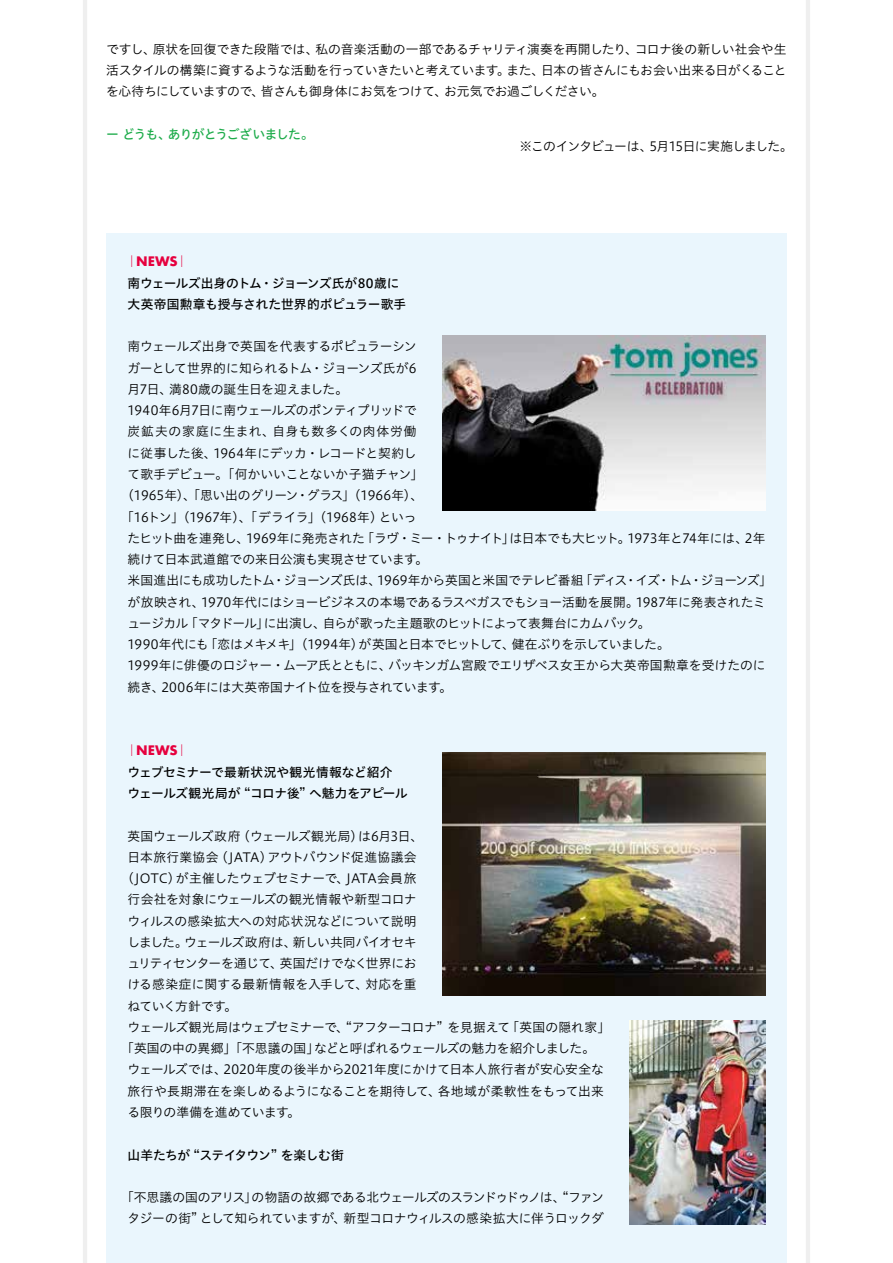
<style>
.page{position:relative;width:893px;height:1263px;background:#fff}
.page>*{position:absolute;margin:0;border:0;box-sizing:border-box;transform-origin:0 0}
.t1{font:12.75px/21.3px "Hiragino UD Sans Std N W3";letter-spacing:-.025em;color:#000;text-align:justify}
.t2{font:12.75px "Hiragino UD Sans Std N W3";color:#000}
.t3{font:12.75px "Hiragino UD Sans Std N W3";letter-spacing:-.05em;color:#000}
.t4{font:12.75px/21.3px "Hiragino UD Sans Std N W5";letter-spacing:-.015em;color:#000}
.t5{font:12.75px "Hiragino UD Sans Std N W3";letter-spacing:-.045em;color:#000}
.t6{font:12.75px "Hiragino UD Sans Std N W3";letter-spacing:-.06em;color:#000}
.t7{font:12.75px "Hiragino UD Sans Std N W3";letter-spacing:-.055em;color:#000}
.t8{font:12.75px "Hiragino UD Sans Std N W3";letter-spacing:.005em;color:#000}
.t9{font:12.75px "Hiragino UD Sans Std N W3";letter-spacing:.05em;color:#000}
.t10{font:12.75px "Hiragino UD Sans Std N W5";letter-spacing:-.04em;color:#000}
.t11{font:12.75px "Hiragino UD Sans Std N W5";letter-spacing:-.065em;color:#1eac4b}
.t12{font:700 12.75px "Futura";letter-spacing:.005em;color:#e6003e}
.s1{font-family:"Hiragino UD Sans Std N W4";font-weight:400}
</style>
<div class="page">
<hr style="left:83px;top:0;width:4px;height:1263px;background:#efefef">
<hr style="left:806px;top:0;width:4px;height:1263px;background:#efefef">
<div style="left:106px;top:234px;width:681px;height:1029px;background:#eaf6fd"></div>
<img style="left:442px;top:336px;width:323px;height:174px">
<img style="left:442px;top:753px;width:323px;height:242px">
<img style="left:629px;top:1020px;width:136px;height:205px">
<p class="t1" style="left:106px;top:38px;width:682px">ですし、原状を回復できた段階では、私の音楽活動の一部であるチャリティ演奏を再開したり、コロナ後の新しい社会や生活スタイルの構築に資するような活動を行っていきたいと考えています。また、日本の皆さんにもお会い出来る日がくることを心待ちにしていますので、皆さんも御身体にお気をつけて、お元気でお過ごしください。</p>
<p class="t11" style="left:106px;top:124px;width:209px">ー どうも、ありがとうございました。</p>
<p class="t6" style="left:520px;top:136px;width:275px">※このインタビューは、5月15日に実施しました。</p>
<p class="t12" style="left:126px;top:252px;width:64px"><span class="s1">｜</span>NEWS<span class="s1">｜</span></p>
<p class="t4" style="left:128px;top:271px;width:280px">南ウェールズ出身のトム・ジョーンズ氏が80歳に大英帝国勲章も授与された世界的ポピュラー歌手</p>
<p class="t1" style="left:128px;top:335px;width:291px">南ウェールズ出身で英国を代表するポピュラーシン</p>
<p class="t1" style="left:128px;top:356px;width:291px">ガーとして世界的に知られるトム・ジョーンズ氏が6</p>
<p class="t2" style="left:128px;top:379px;width:222px">月7日、満80歳の誕生日を迎えました。</p>
<p class="t1" style="left:128px;top:399px;width:291px">1940年6月7日に南ウェールズのポンティプリッドで</p>
<p class="t9" style="left:128px;top:422px;width:291px">炭鉱夫の家庭に生まれ、自身も数多くの肉体労働</p>
<p class="t1" style="left:128px;top:442px;width:291px">に従事した後、1964年にデッカ・レコードと契約し</p>
<p class="t2" style="left:128px;top:465px;width:297px">て歌手デビュー。「何かいいことないか子猫チャン」</p>
<p class="t1" style="left:121px;top:484px;width:303px">（1965年）、「思い出のグリーン・グラス」（1966年）、</p>
<p class="t1" style="left:121px;top:505px;width:297px">「16トン」（1967年）、「デライラ」（1968年）といっ</p>
<p class="t1" style="left:128px;top:527px;width:639px">たヒット曲を連発し、1969年に発売された「ラヴ・ミー・トゥナイト」は日本でも大ヒット。1973年と74年には、2年</p>
<p class="t1" style="left:128px;top:548px;width:302px">続けて日本武道館での来日公演も実現させています。</p>
<p class="t3" style="left:128px;top:571px;width:646px">米国進出にも成功したトム・ジョーンズ氏は、1969年から英国と米国でテレビ番組「ディス・イズ・トム・ジョーンズ」</p>
<p class="t1" style="left:128px;top:590px;width:639px">が放映され、1970年代にはショービジネスの本場であるラスベガスでもショー活動を展開。1987年に発表されたミ</p>
<p class="t3" style="left:128px;top:613px;width:525px">ュージカル「マタドール」に出演し、自らが歌った主題歌のヒットによって表舞台にカムバック。</p>
<p class="t5" style="left:128px;top:635px;width:544px">1990年代にも「恋はメキメキ」（1994年）が英国と日本でヒットして、健在ぶりを示していました。</p>
<p class="t1" style="left:128px;top:654px;width:639px">1999年に俳優のロジャー・ムーア氏とともに、バッキンガム宮殿でエリザベス女王から大英帝国勲章を受けたのに</p>
<p class="t1" style="left:128px;top:675px;width:326px">続き、2006年には大英帝国ナイト位を授与されています。</p>
<p class="t12" style="left:126px;top:741px;width:64px"><span class="s1">｜</span>NEWS<span class="s1">｜</span></p>
<p class="t4" style="left:128px;top:760px;width:281px">ウェブセミナーで最新状況や観光情報など紹介ウェールズ観光局が “コロナ後” へ魅力をアピール</p>
<p class="t1" style="left:128px;top:824px;width:297px">英国ウェールズ政府（ウェールズ観光局）は6月3日、</p>
<p class="t1" style="left:128px;top:846px;width:291px">日本旅行業協会（JATA）アウトバウンド促進協議会</p>
<p class="t1" style="left:121px;top:867px;width:297px">（JOTC）が主催したウェブセミナーで、JATA会員旅</p>
<p class="t1" style="left:128px;top:888px;width:291px">行会社を対象にウェールズの観光情報や新型コロナ</p>
<p class="t2" style="left:128px;top:911px;width:291px">ウィルスの感染拡大への対応状況などについて説明</p>
<p class="t7" style="left:128px;top:932px;width:291px">しました。ウェールズ政府は、新しい共同バイオセキ</p>
<p class="t1" style="left:128px;top:952px;width:291px">ュリティセンターを通じて、英国だけでなく世界にお</p>
<p class="t8" style="left:128px;top:975px;width:291px">ける感染症に関する最新情報を入手して、対応を重</p>
<p class="t5" style="left:128px;top:996px;width:111px">ねていく方針です。</p>
<p class="t1" style="left:128px;top:1016px;width:484px">ウェールズ観光局はウェブセミナーで、“アフターコロナ” を見据えて「英国の隠れ家」</p>
<p class="t1" style="left:121px;top:1037px;width:475px">「英国の中の異郷」「不思議の国」などと呼ばれるウェールズの魅力を紹介しました。</p>
<p class="t2" style="left:128px;top:1060px;width:478px">ウェールズでは、2020年度の後半から2021年度にかけて日本人旅行者が安心安全な</p>
<p class="t2" style="left:128px;top:1081px;width:478px">旅行や長期滞在を楽しめるようになることを期待して、各地域が柔軟性をもって出来</p>
<p class="t5" style="left:128px;top:1102px;width:174px">る限りの準備を進めています。</p>
<p class="t10" style="left:128px;top:1145px;width:218px">山羊たちが “ステイタウン” を楽しむ街</p>
<p class="t1" style="left:121px;top:1186px;width:484px;text-align:center">「不思議の国のアリス」の物語の故郷である北ウェールズのスランドゥドゥノは、“ファンタジーの街” として知られていますが、新型コロナウィルスの感染拡大に伴うロックダ</p>
</div>
